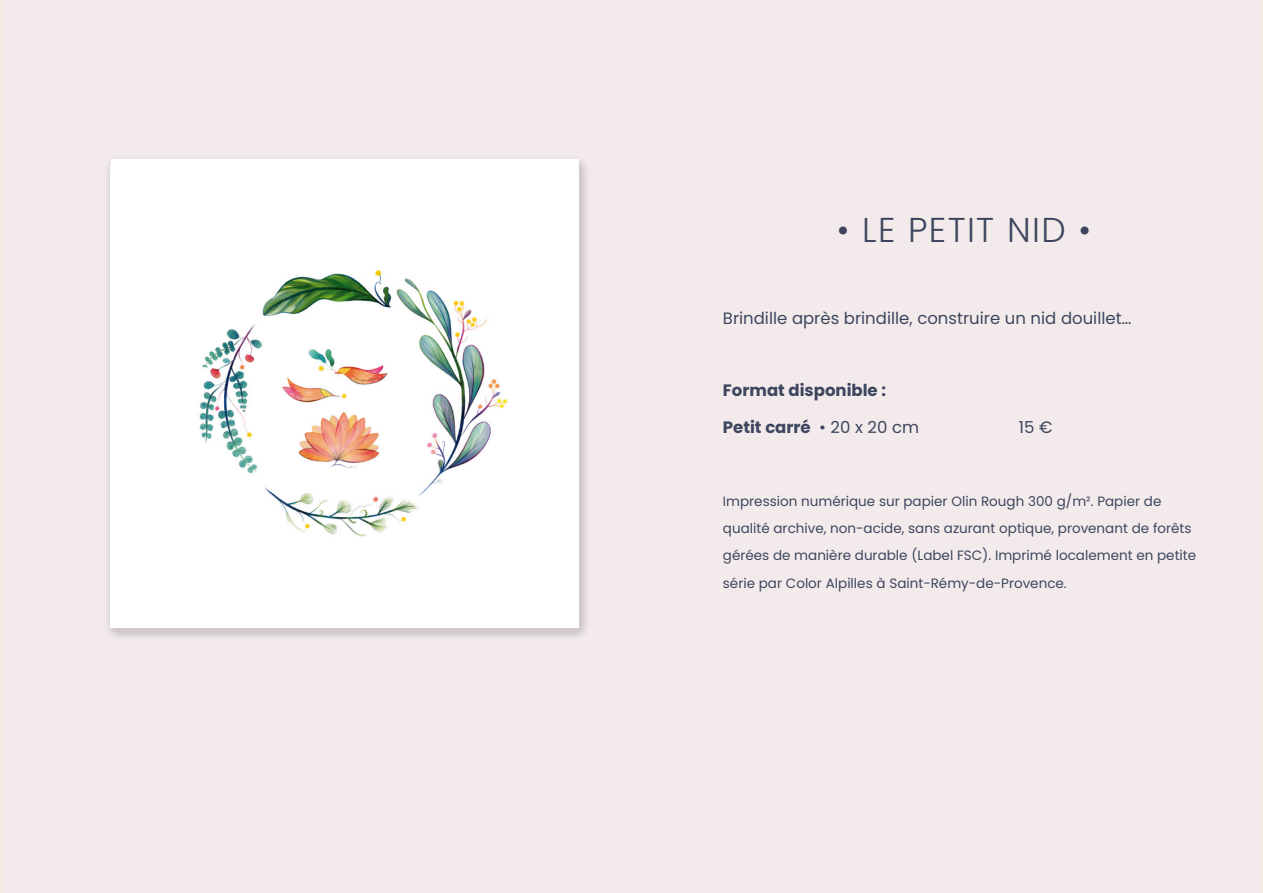
<style>
.page{position:relative;width:1263px;height:893px;background:#fff}
.page>*{position:absolute;margin:0;border:0;box-sizing:border-box;transform-origin:0 0}
.t1{font:300 34.5px "Poppins";letter-spacing:.04em;color:#3d465e}
.t2{font:16.5px "Poppins";color:#3d465e}
.t3{font:700 16.5px "Poppins";color:#3d465e}
.t4{font:13.5px/27.5px "Poppins";color:#3d465e}
.s1{font-weight:400}
</style>
<div class="page">
<div style="left:1px;top:0;width:1261px;height:893px;background:#f3ebeb"></div>
<img style="left:104px;top:155px;width:487px;height:487px">
<img style="left:111px;top:165px;width:467px;height:462px">
<h1 class="t1" style="left:837px;top:206px;width:256px">• LE PETIT NID •</h1>
<p class="t2" style="left:723px;top:306px;width:410px">Brindille après brindille, construire un nid douillet…</p>
<p class="t3" style="left:723px;top:379px;width:165px">Format disponible :</p>
<p class="t3" style="left:723px;top:415px;width:198px">Petit carré <span class="s1">• 20 x 20 cm</span></p>
<p class="t2" style="left:1019px;top:415px;width:35px">15 €</p>
<p class="t4" style="left:723px;top:487px;width:475px">Impression numérique sur papier Olin Rough 300 g/m². Papier de qualité archive, non-acide, sans azurant optique, provenant de forêts gérées de manière durable (Label FSC). Imprimé localement en petite série par Color Alpilles à Saint-Rémy-de-Provence.</p>
</div>
